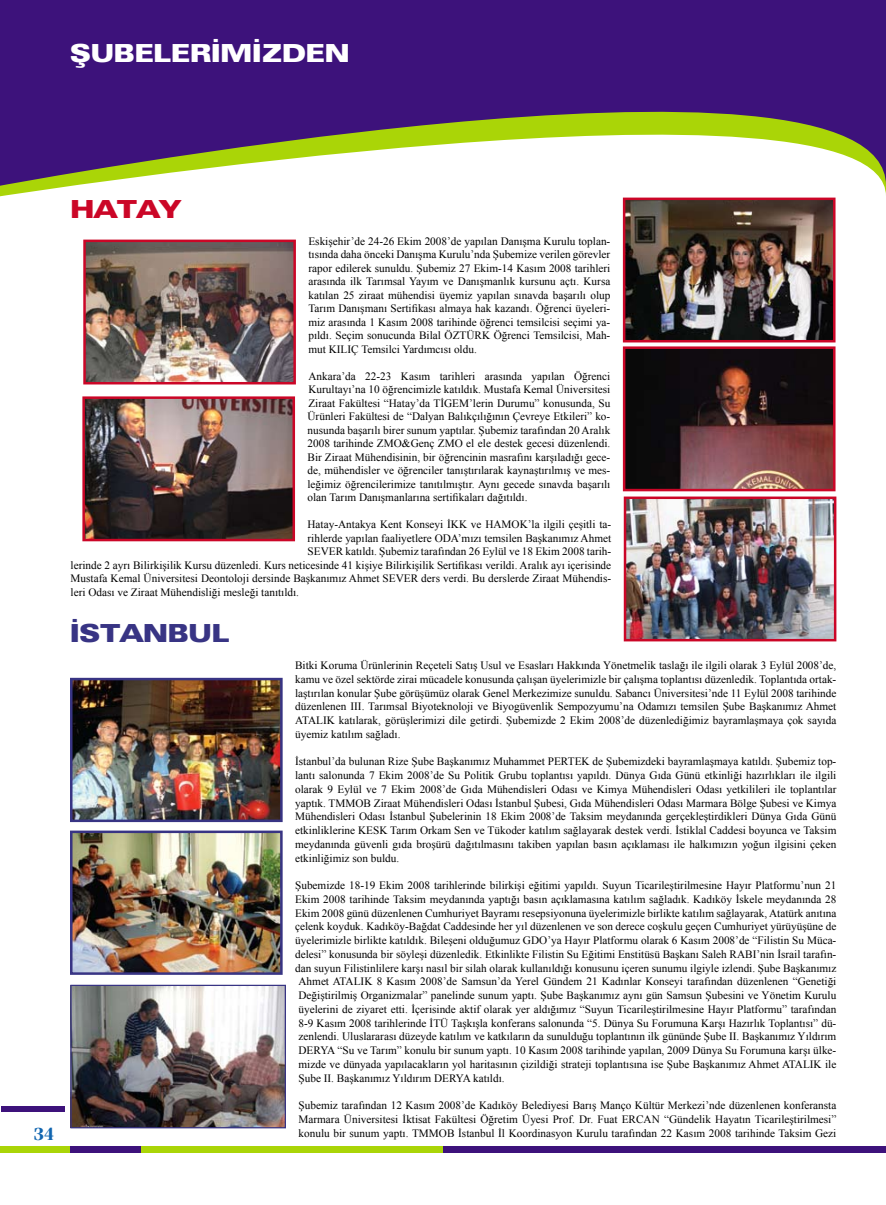
<style>
.page{position:relative;width:886px;height:1205px;background:#fff}
.page>*{position:absolute;margin:0;border:0;box-sizing:border-box;transform-origin:0 0}
.t1{font:900 expanded 25px "Zurich BT";color:#fff}
.t2{font:900 expanded 25px "Zurich BT";color:#383484}
.t3{font:900 expanded 25px "Zurich BT";color:#cb0627}
.t4{font:700 17.5px "Fenice IT Cby BT";color:#1065b0}
.t5{font:11.25px/13.8px "Times New Roman";color:#000;text-align:justify}
</style>
<div class="page">
<svg style="left:0;top:0;width:886px;height:186px;fill:#3d127b"></svg>
<div style="left:0;top:1146px;width:886px;height:7px;background:#aad507"></div>
<div style="left:1px;top:1105px;width:63px;height:6px;background:#3d127b"></div>
<div style="left:70px;top:1146px;width:70px;height:7px;background:#3d127b"></div>
<div style="left:443px;top:1146px;width:443px;height:7px;background:#3d127b"></div>
<img style="left:627px;top:499px;width:206px;height:139px">
<div style="left:624px;top:496px;width:212px;height:145px;border:2px solid #cb0627"></div>
<img style="left:86px;top:243px;width:207px;height:138px">
<div style="left:83px;top:240px;width:213px;height:144px;border:2px solid #cb0627"></div>
<img style="left:626px;top:201px;width:206px;height:138px">
<div style="left:623px;top:198px;width:212px;height:144px;border:2px solid #cb0627"></div>
<img style="left:626px;top:349px;width:206px;height:139px">
<div style="left:623px;top:346px;width:212px;height:145px;border:2px solid #cb0627"></div>
<img style="left:85px;top:399px;width:207px;height:139px">
<div style="left:82px;top:396px;width:213px;height:145px;border:2px solid #cb0627"></div>
<img style="left:73px;top:681px;width:207px;height:138px">
<div style="left:70px;top:678px;width:213px;height:144px;border:2px solid #383484"></div>
<img style="left:73px;top:833px;width:207px;height:139px">
<div style="left:70px;top:830px;width:213px;height:145px;border:2px solid #383484"></div>
<img style="left:72px;top:987px;width:212px;height:139px">
<div style="left:70px;top:985px;width:216px;height:143px;border:1px solid #383484"></div>
<h1 class="t1" style="left:70px;top:38px;width:281px">ŞUBELERİMİZDEN</h1>
<h2 class="t4" style="left:34px;top:1123px;width:22px">34</h2>
<h1 class="t3" style="left:71px;top:194px;width:111px">HATAY</h1>
<p class="t5" style="left:308px;top:234px;width:303px">Eskişehir’de 24-26 Ekim 2008’de yapılan Danışma Kurulu toplan&shy;tısında daha önceki Danışma Kurulu’nda Şubemize verilen görevler rapor edilerek sunuldu. Şubemiz 27 Ekim-14 Kasım 2008 tarihleri arasında ilk Tarımsal Yayım ve Danışmanlık kursunu açtı. Kursa katılan 25 ziraat mühendisi üyemiz yapılan sınavda başarılı olup Tarım Danışmanı Sertifikası almaya hak kazandı. Öğrenci üyeleri&shy;miz arasında 1 Kasım 2008 tarihinde öğrenci temsilcisi seçimi ya&shy;pıldı. Seçim sonucunda Bilal ÖZTÜRK Öğrenci Temsilcisi, Mah&shy;mut KILIÇ Temsilci Yardımcısı oldu.</p>
<p class="t5" style="left:307px;top:369px;width:304px">Ankara’da 22-23 Kasım tarihleri arasında yapılan Öğrenci Kurultayı’na 10 öğrencimizle katıldık. Mustafa Kemal Üniversitesi Ziraat Fakültesi “Hatay’da TİGEM’lerin Durumu” konusunda, Su Ürünleri Fakültesi de “Dalyan Balıkçılığının Çevreye Etkileri” ko&shy;nusunda başarılı birer sunum yaptılar. Şubemiz tarafından 20 Aralık 2008 tarihinde ZMO&amp;Genç ZMO el ele destek gecesi düzenlendi.<br>Bir Ziraat Mühendisinin, bir öğrencinin masrafını karşıladığı gece&shy;de, mühendisler ve öğrenciler tanıştırılarak kaynaştırılmış ve mes&shy;leğimiz öğrencilerimize tanıtılmıştır. Aynı gecede sınavda başarılı olan Tarım Danışmanlarına sertifikaları dağıtıldı.</p>
<p class="t5" style="left:307px;top:517px;width:305px">Hatay-Antakya Kent Konseyi İKK ve HAMOK’la ilgili çeşitli ta-</p>
<p class="t5" style="left:307px;top:531px;width:305px">rihlerde yapılan faaliyetlere ODA’mızı temsilen Başkanımız Ahmet</p>
<p class="t5" style="left:307px;top:544px;width:305px">SEVER katıldı. Şubemiz tarafından 26 Eylül ve 18 Ekim 2008 tarih-</p>
<p class="t5" style="left:71px;top:558px;width:542px">lerinde 2 ayrı Bilirkişilik Kursu düzenledi. Kurs neticesinde 41 kişiye Bilirkişilik Sertifikası verildi. Aralık ayı içerisinde</p>
<p class="t5" style="left:71px;top:571px;width:542px">Mustafa Kemal Üniversitesi Deontoloji dersinde Başkanımız Ahmet SEVER ders verdi. Bu derslerde Ziraat Mühendis-</p>
<p class="t5" style="left:71px;top:585px;width:230px">leri Odası ve Ziraat Mühendisliği mesleği tanıtıldı.</p>
<h1 class="t2" style="left:70px;top:618px;width:161px">İSTANBUL</h1>
<p class="t5" style="left:295px;top:658px;width:543px">Bitki Koruma Ürünlerinin Reçeteli Satış Usul ve Esasları Hakkında Yönetmelik taslağı ile ilgili olarak 3 Eylül 2008’de, kamu ve özel sektörde zirai mücadele konusunda çalışan üyelerimizle bir çalışma toplantısı düzenledik. Toplantıda ortak&shy;laştırılan konular Şube görüşümüz olarak Genel Merkezimize sunuldu. Sabancı Üniversitesi’nde 11 Eylül 2008 tarihinde düzenlenen III. Tarımsal Biyoteknoloji ve Biyogüvenlik Sempozyumu’na Odamızı temsilen Şube Başkanımız Ahmet ATALIK katılarak, görüşlerimizi dile getirdi. Şubemizde 2 Ekim 2008’de düzenlediğimiz bayramlaşmaya çok sayıda üyemiz katılım sağladı.</p>
<p class="t5" style="left:295px;top:754px;width:543px">İstanbul’da bulunan Rize Şube Başkanımız Muhammet PERTEK de Şubemizdeki bayramlaşmaya katıldı. Şubemiz top&shy;lantı salonunda 7 Ekim 2008’de Su Politik Grubu toplantısı yapıldı. Dünya Gıda Günü etkinliği hazırlıkları ile ilgili olarak 9 Eylül ve 7 Ekim 2008’de Gıda Mühendisleri Odası ve Kimya Mühendisleri Odası yetkilileri ile toplantılar yaptık. TMMOB Ziraat Mühendisleri Odası İstanbul Şubesi, Gıda Mühendisleri Odası Marmara Bölge Şubesi ve Kimya Mühendisleri Odası İstanbul Şubelerinin 18 Ekim 2008’de Taksim meydanında gerçekleştirdikleri Dünya Gıda Günü etkinliklerine KESK Tarım Orkam Sen ve Tükoder katılım sağlayarak destek verdi. İstiklal Caddesi boyunca ve Taksim meydanında güvenli gıda broşürü dağıtılmasını takiben yapılan basın açıklaması ile halkımızın yoğun ilgisini çeken etkinliğimiz son buldu.</p>
<p class="t5" style="left:295px;top:878px;width:543px">Şubemizde 18-19 Ekim 2008 tarihlerinde bilirkişi eğitimi yapıldı. Suyun Ticarileştirilmesine Hayır Platformu’nun 21<br>Ekim 2008 tarihinde Taksim meydanında yaptığı basın açıklamasına katılım sağladık. Kadıköy İskele meydanında 28<br>Ekim 2008 günü düzenlenen Cumhuriyet Bayramı resepsiyonuna üyelerimizle birlikte katılım sağlayarak, Atatürk anıtına çelenk koyduk. Kadıköy-Bağdat Caddesinde her yıl düzenlenen ve son derece coşkulu geçen Cumhuriyet yürüyüşüne de üyelerimizle birlikte katıldık. Bileşeni olduğumuz GDO’ya Hayır Platformu olarak 6 Kasım 2008’de “Filistin Su Müca&shy;delesi” konusunda bir söyleşi düzenledik. Etkinlikte Filistin Su Eğitimi Enstitüsü Başkanı Saleh RABI’nin İsrail tarafın&shy;dan suyun Filistinlilere karşı nasıl bir silah olarak kullanıldığı konusunu içeren sunumu ilgiyle izlendi. Şube Başkanımız Ahmet ATALIK 8 Kasım 2008’de Samsun’da Yerel Gündem 21 Kadınlar Konseyi tarafından düzenlenen “Genetiği Değiştirilmiş Organizmalar” panelinde sunum yaptı. Şube Başkanımız aynı gün Samsun Şubesini ve Yönetim Kurulu üyelerini de ziyaret etti. İçerisinde aktif olarak yer aldığımız “Suyun Ticarileştirilmesine Hayır Platformu” tarafından 8-9 Kasım 2008 tarihlerinde İTÜ Taşkışla konferans salonunda “5. Dünya Su Forumuna Karşı Hazırlık Toplantısı” dü&shy;zenlendi. Uluslararası düzeyde katılım ve katkıların da sunulduğu toplantının ilk gününde Şube II. Başkanımız Yıldırım DERYA “Su ve Tarım” konulu bir sunum yaptı. 10 Kasım 2008 tarihinde yapılan, 2009 Dünya Su Forumuna karşı ülke&shy;mizde ve dünyada yapılacakların yol haritasının çizildiği strateji toplantısına ise Şube Başkanımız Ahmet ATALIK ile Şube II. Başkanımız Yıldırım DERYA katıldı.</p>
<p class="t5" style="left:298px;top:1098px;width:539px">Şubemiz tarafından 12 Kasım 2008’de Kadıköy Belediyesi Barış Manço Kültür Merkezi’nde düzenlenen konferansta Marmara Üniversitesi İktisat Fakültesi Öğretim Üyesi Prof. Dr. Fuat ERCAN “Gündelik Hayatın Ticarileştirilmesi” konulu bir sunum yaptı. TMMOB İstanbul İl Koordinasyon Kurulu tarafından 22 Kasım 2008 tarihinde Taksim Gezi</p>
</div>
